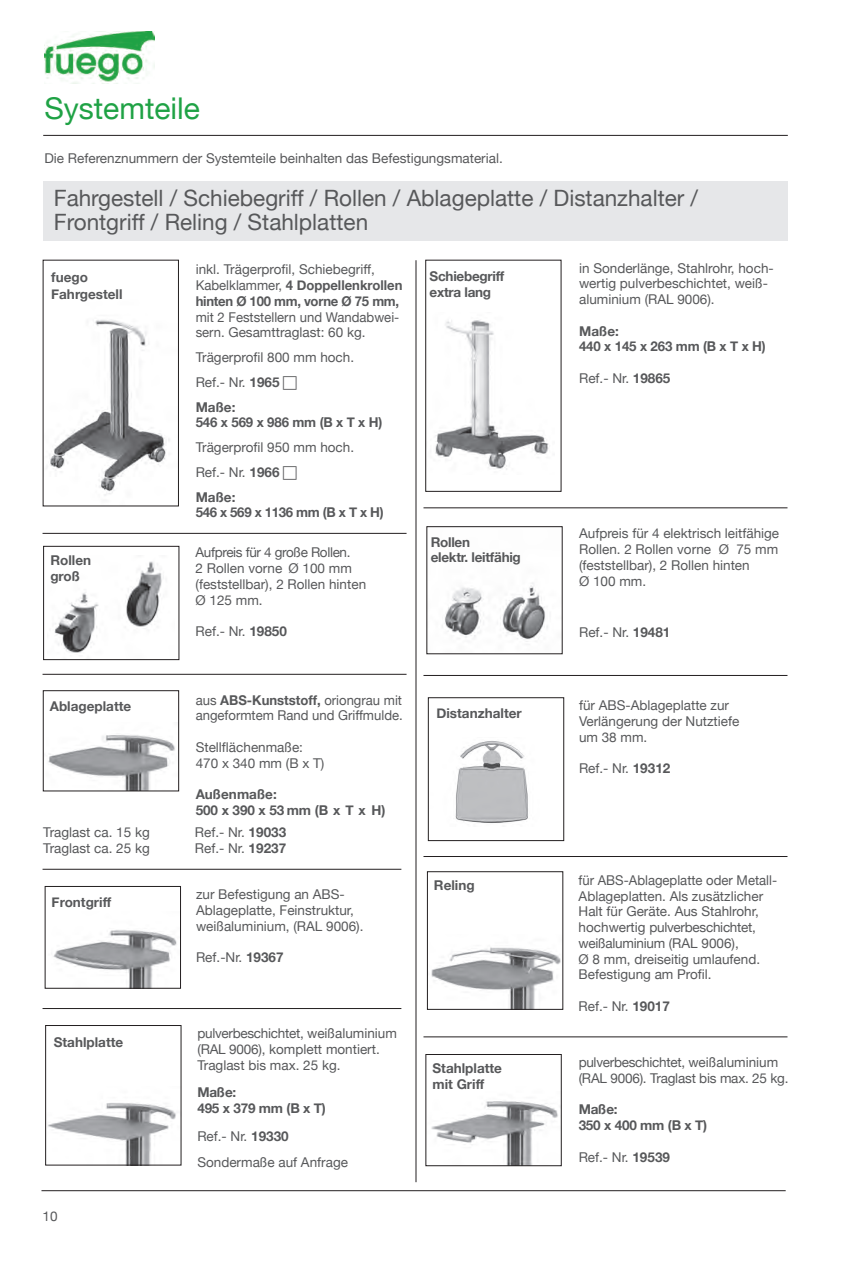
<style>
.page{position:relative;width:851px;height:1263px;background:#fff}
.page>*{position:absolute;margin:0;border:0;box-sizing:border-box;transform-origin:0 0}
.t1{font:30px "Helvetica Neue";color:#1fa245}
.t2{font:22.5px/24px "Helvetica Neue";color:#57585a}
.t3{font:13.5px/15.8px "Helvetica Neue";color:#57585a}
.t4{font:700 13.5px/15.8px "Helvetica Neue";color:#57585a}
.t5{font:700 13.5px/15.8px "Helvetica Neue";letter-spacing:-.02em;color:#57585a}
.t6{font:700 13.5px "Helvetica Neue";letter-spacing:-.025em;color:#57585a}
.s1{font-weight:700}
</style>
<div class="page">
<hr style="left:41px;top:1190px;width:744px;height:1px;background:#231f20">
<img style="left:45px;top:31px;width:109px;height:52px">
<hr style="left:415px;top:260px;width:1px;height:922px;background:#231f20">
<img style="left:48px;top:735px;width:127px;height:54px">
<div style="left:43px;top:690px;width:136px;height:101px;border:1px solid #231f20"></div>
<div style="left:43px;top:181px;width:744px;height:60px;background:#e6e7e9"></div>
<img style="left:54px;top:561px;width:108px;height:92px">
<div style="left:43px;top:546px;width:136px;height:114px;border:1px solid #231f20"></div>
<img style="left:442px;top:582px;width:106px;height:60px">
<img style="left:435px;top:320px;width:114px;height:150px">
<div style="left:425px;top:260px;width:136px;height:232px;border:1px solid #231f20"></div>
<img style="left:455px;top:741px;width:73px;height:82px">
<div style="left:428px;top:697px;width:136px;height:144px;border:1px solid #231f20"></div>
<hr style="left:43px;top:674px;width:363px;height:1px;background:#231f20">
<hr style="left:423px;top:675px;width:364px;height:1px;background:#231f20">
<hr style="left:43px;top:1008px;width:358px;height:1px;background:#231f20">
<hr style="left:43px;top:869px;width:358px;height:1px;background:#231f20">
<hr style="left:43px;top:533px;width:363px;height:1px;background:#231f20">
<hr style="left:423px;top:1036px;width:364px;height:1px;background:#231f20">
<hr style="left:423px;top:856px;width:364px;height:1px;background:#231f20">
<hr style="left:423px;top:507px;width:364px;height:1px;background:#231f20">
<img style="left:431px;top:947px;width:130px;height:61px">
<div style="left:427px;top:871px;width:136px;height:139px;border:1px solid #231f20"></div>
<img style="left:53px;top:930px;width:124px;height:57px">
<div style="left:45px;top:886px;width:136px;height:103px;border:1px solid #231f20"></div>
<img style="left:49px;top:320px;width:121px;height:176px">
<div style="left:43px;top:260px;width:136px;height:246px;border:1px solid #231f20"></div>
<img style="left:47px;top:1103px;width:129px;height:60px">
<div style="left:45px;top:1025px;width:136px;height:140px;border:1px solid #231f20"></div>
<img style="left:431px;top:1101px;width:127px;height:63px">
<div style="left:425px;top:1054px;width:136px;height:112px;border:1px solid #231f20"></div>
<hr style="left:43px;top:135px;width:744px;height:1px;background:#231f20">
<h1 class="t1" style="left:44px;top:91px;width:157px">Systemteile</h1>
<p class="t3" style="left:44px;top:150px;width:460px">Die Referenznummern der Systemteile beinhalten das Befestigungsmaterial.</p>
<h2 class="t2" style="left:54px;top:186px;width:645px">Fahrgestell / Schiebegriff / Rollen / Ablageplatte / Distanzhalter /<br>Frontgriff / Reling / Stahlplatten</h2>
<p class="t4" style="left:51px;top:269px;width:73px;line-height:16.2px">fuego<br>Fahrgestell</p>
<p class="t3" style="left:196px;top:261px;width:208px">inkl. Trägerprofil, Schiebegriff,<br>Kabelklammer, <span class="s1">4 Doppellenkrollen hinten Ø 100 mm, vorne Ø 75 mm,</span></p>
<p class="t3" style="left:196px;top:309px;width:205px">mit 2 Feststellern und Wandabwei&shy;sern. Gesamttraglast: 60 kg.</p>
<p class="t3" style="left:196px;top:345px;width:160px;line-height:24.8px">Trägerprofil 800 mm hoch.<br>Ref.- Nr. <span class="s1">1965<br>Maße:</span></p>
<p class="t4" style="left:196px;top:414px;width:188px">546 x 569 x 986 mm (B x T x H)</p>
<p class="t3" style="left:196px;top:435px;width:160px;line-height:24.8px">Trägerprofil 950 mm hoch.<br>Ref.- Nr. <span class="s1">1966<br>Maße:</span></p>
<p class="t6" style="left:196px;top:504px;width:189px">546 x 569 x 1136 mm (B x T x H)</p>
<p class="t4" style="left:50px;top:552px;width:42px">Rollen groß</p>
<p class="t3" style="left:195px;top:545px;width:172px">Aufpreis für 4 große Rollen.<br>2 Rollen vorne Ø 100 mm (feststellbar), 2 Rollen hinten<br>Ø 125 mm.</p>
<p class="t3" style="left:195px;top:623px;width:93px">Ref.- Nr. <span class="s1">19850</span></p>
<p class="t4" style="left:50px;top:698px;width:83px">Ablageplatte</p>
<p class="t3" style="left:196px;top:692px;width:208px">aus <span class="s1">ABS-Kunststoff,</span> oriongrau mit angeformtem Rand und Griffmulde.</p>
<p class="t3" style="left:196px;top:739px;width:130px">Stellflächenmaße:<br>470 x 340 mm (B x T)</p>
<p class="t4" style="left:196px;top:786px;width:191px">Außenmaße:<br>500 x 390 x 53 mm (B x T x H)</p>
<p class="t3" style="left:43px;top:824px;width:108px">Traglast ca. 15 kg</p>
<p class="t3" style="left:195px;top:824px;width:93px">Ref.- Nr. <span class="s1">19033</span></p>
<p class="t3" style="left:43px;top:840px;width:108px">Traglast ca. 25 kg</p>
<p class="t3" style="left:195px;top:840px;width:93px">Ref.- Nr. <span class="s1">19237</span></p>
<p class="t4" style="left:52px;top:894px;width:61px">Frontgriff</p>
<p class="t3" style="left:196px;top:886px;width:169px">zur Befestigung an ABS-<br>Ablageplatte, Feinstruktur, weißaluminium, (RAL 9006).</p>
<p class="t3" style="left:196px;top:949px;width:89px">Ref.-Nr. <span class="s1">19367</span></p>
<p class="t4" style="left:54px;top:1034px;width:71px">Stahlplatte</p>
<p class="t3" style="left:197px;top:1025px;width:201px">pulverbeschichtet, weißaluminium (RAL 9006), komplett montiert.<br>Traglast bis max. 25 kg.</p>
<p class="t4" style="left:197px;top:1084px;width:130px">Maße:<br>495 x 379 mm (B x T)</p>
<p class="t3" style="left:197px;top:1123px;width:152px;line-height:26.2px">Ref.- Nr. <span class="s1">19330<br></span>Sondermaße auf Anfrage</p>
<p class="t3" style="left:43px;top:1208px;width:17px">10</p>
<p class="t5" style="left:429px;top:268px;width:76px">Schiebegriff extra lang</p>
<p class="t3" style="left:579px;top:260px;width:196px">in Sonderlänge, Stahlrohr, hoch&shy;wertig pulverbeschichtet, weiß&shy;aluminium (RAL 9006).</p>
<p class="t4" style="left:579px;top:323px;width:188px">Maße:<br>440 x 145 x 263 mm (B x T x H)</p>
<p class="t3" style="left:579px;top:370px;width:93px">Ref.- Nr. <span class="s1">19865</span></p>
<p class="t5" style="left:430px;top:534px;width:92px">Rollen<br>elektr. leitfähig</p>
<p class="t3" style="left:579px;top:525px;width:202px">Aufpreis für 4 elektrisch leitfähige<br>Rollen. 2 Rollen vorne Ø 75 mm (feststellbar), 2 Rollen hinten<br>Ø 100 mm.</p>
<p class="t3" style="left:579px;top:624px;width:93px">Ref.- Nr. <span class="s1">19481</span></p>
<p class="t4" style="left:436px;top:705px;width:87px">Distanzhalter</p>
<p class="t3" style="left:579px;top:697px;width:162px">für ABS-Ablageplatte zur<br>Verlängerung der Nutztiefe um 38 mm.</p>
<p class="t3" style="left:579px;top:760px;width:93px">Ref.- Nr. <span class="s1">19312</span></p>
<p class="t4" style="left:434px;top:877px;width:42px">Reling</p>
<p class="t3" style="left:578px;top:872px;width:200px">für ABS-Ablageplatte oder Metall-<br>Ablageplatten. Als zusätzlicher<br>Halt für Geräte. Aus Stahlrohr, hochwertig pulverbeschichtet, weißaluminium (RAL 9006),<br>Ø 8 mm, dreiseitig umlaufend.<br>Befestigung am Profil.</p>
<p class="t3" style="left:578px;top:998px;width:93px">Ref.- Nr. <span class="s1">19017</span></p>
<p class="t4" style="left:432px;top:1060px;width:71px">Stahlplatte mit Griff</p>
<p class="t3" style="left:578px;top:1054px;width:211px">pulverbeschichtet, weißaluminium (RAL 9006). Traglast bis max. 25 kg.</p>
<p class="t4" style="left:578px;top:1101px;width:130px">Maße:<br>350 x 400 mm (B x T)</p>
<p class="t3" style="left:578px;top:1149px;width:93px">Ref.- Nr. <span class="s1">19539</span></p>
</div>
